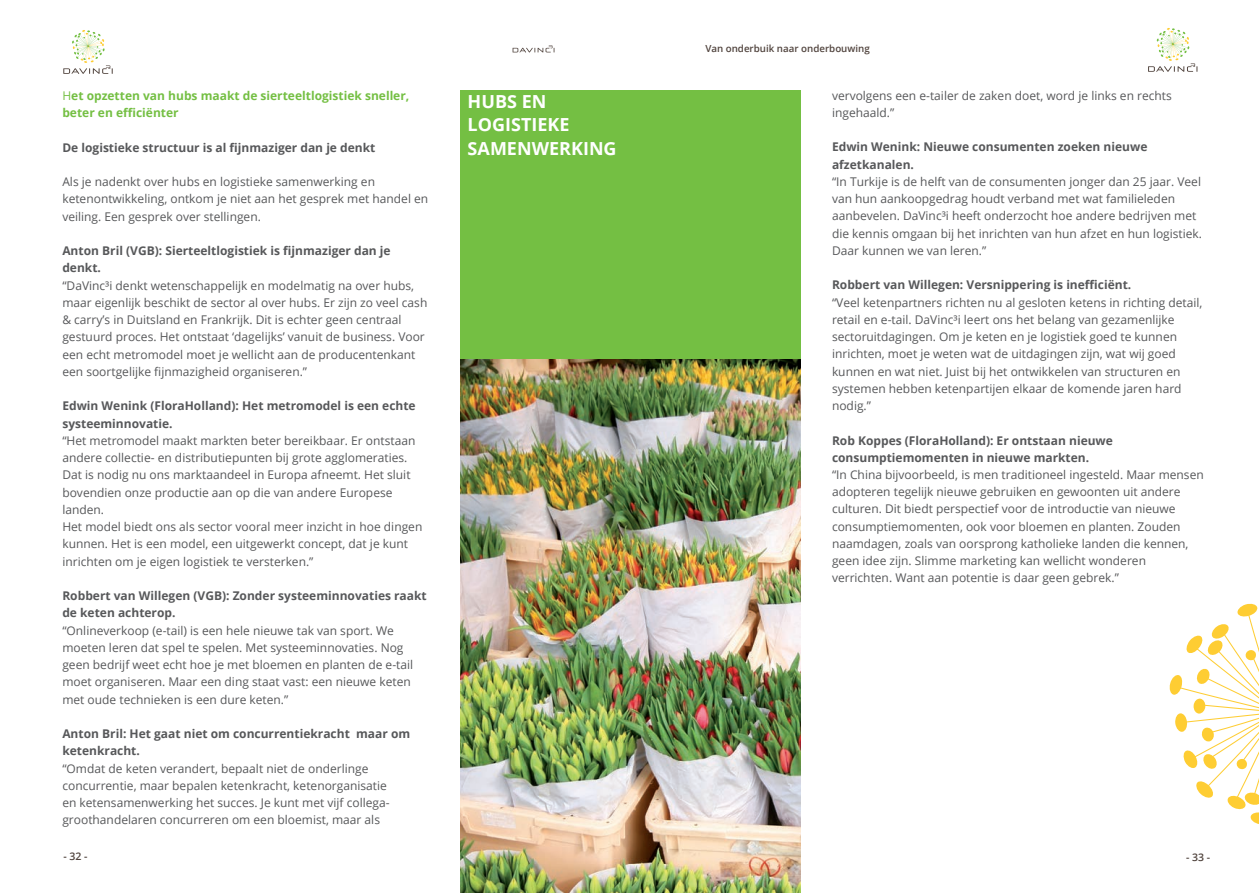
<style>
.page{position:relative;width:1259px;height:893px;background:#fff}
.page>*{position:absolute;margin:0;border:0;box-sizing:border-box;transform-origin:0 0}
.t1{font:700 18px/23.4px "Open Sans";color:#fff}
.t2{font:12px/17.2px "Open Sans";color:#57585a}
.t3{font:700 12px/17.2px "Open Sans";color:#57585a}
.t4{font:700 12px/17.2px "Open Sans";color:#74bf43}
.t5{font:600 10.5px "Open Sans";color:#50433d}
.t6{font:600 9.75px "Open Sans";color:#50433d}
.s1{font-weight:400}
</style>
<div class="page">
<svg style="left:63px;top:30px;width:50px;height:44px"></svg>
<svg style="left:512px;top:45px;width:42px;height:8px"></svg>
<svg style="left:1148px;top:28px;width:49px;height:44px"></svg>
<img style="left:460px;top:359px;width:340px;height:534px">
<div style="left:460px;top:91px;width:340px;height:268px;background:#74bf43"></div>
<svg style="left:1169px;top:603px;width:90px;height:221px"></svg>
<p class="t4" style="left:62px;top:87px;width:348px"><span class="s1">H</span>et opzetten van hubs maakt de sierteeltlogistiek sneller, beter en efficiënter</p>
<p class="t3" style="left:62px;top:138px;width:314px">De logistieke structuur is al fijnmaziger dan je denkt</p>
<p class="t2" style="left:62px;top:173px;width:367px">Als je nadenkt over hubs en logistieke samenwerking en ketenontwikkeling, ontkom je niet aan het gesprek met handel en veiling. Een gesprek over stellingen.</p>
<p class="t3" style="left:62px;top:242px;width:330px">Anton Bril (VGB): Sierteeltlogistiek is fijnmaziger dan je denkt.</p>
<p class="t2" style="left:62px;top:276px;width:366px">“DaVinc³i denkt wetenschappelijk en modelmatig na over hubs, maar eigenlijk beschikt de sector al over hubs. Er zijn zo veel cash &amp; carry’s in Duitsland en Frankrijk. Dit is echter geen centraal gestuurd proces. Het ontstaat ‘dagelijks’ vanuit de business. Voor een echt metromodel moet je wellicht aan de producentenkant een soortgelijke fijnmazigheid organiseren.”</p>
<p class="t3" style="left:62px;top:397px;width:355px">Edwin Wenink (FloraHolland): Het metromodel is een echte systeeminnovatie.</p>
<p class="t2" style="left:62px;top:432px;width:361px">“Het metromodel maakt markten beter bereikbaar. Er ontstaan andere collectie- en distributiepunten bij grote agglomeraties.<br>Dat is nodig nu ons marktaandeel in Europa afneemt. Het sluit bovendien onze productie aan op die van andere Europese landen.<br>Het model biedt ons als sector vooral meer inzicht in hoe dingen kunnen. Het is een model, een uitgewerkt concept, dat je kunt inrichten om je eigen logistiek te versterken.”</p>
<p class="t3" style="left:62px;top:587px;width:366px">Robbert van Willegen (VGB): Zonder systeeminnovaties raakt de keten achterop.</p>
<p class="t2" style="left:62px;top:621px;width:352px">“Onlineverkoop (e-tail) is een hele nieuwe tak van sport. We moeten leren dat spel te spelen. Met systeeminnovaties. Nog geen bedrijf weet echt hoe je met bloemen en planten de e-tail moet organiseren. Maar een ding staat vast: een nieuwe keten met oude technieken is een dure keten.”</p>
<p class="t3" style="left:62px;top:725px;width:349px">Anton Bril: Het gaat niet om concurrentiekracht maar om ketenkracht.</p>
<p class="t2" style="left:62px;top:759px;width:329px">“Omdat de keten verandert, bepaalt niet de onderlinge concurrentie, maar bepalen ketenkracht, ketenorganisatie en ketensamenwerking het succes. Je kunt met vijf collega&shy;groothandelaren concurreren om een bloemist, maar als</p>
<h1 class="t1" style="left:468px;top:89px;width:150px">HUBS EN<br>LOGISTIEKE<br>SAMENWERKING</h1>
<p class="t6" style="left:705px;top:42px;width:166px">Van onderbuik naar onderbouwing</p>
<p class="t2" style="left:832px;top:86px;width:341px">vervolgens een e-tailer de zaken doet, word je links en rechts ingehaald.”</p>
<p class="t3" style="left:832px;top:138px;width:317px">Edwin Wenink: Nieuwe consumenten zoeken nieuwe afzetkanalen.</p>
<p class="t2" style="left:832px;top:172px;width:371px">“In Turkije is de helft van de consumenten jonger dan 25 jaar. Veel van hun aankoopgedrag houdt verband met wat familieleden aanbevelen. DaVinc³i heeft onderzocht hoe andere bedrijven met die kennis omgaan bij het inrichten van hun afzet en hun logistiek.<br>Daar kunnen we van leren.”</p>
<p class="t3" style="left:832px;top:276px;width:301px">Robbert van Willegen: Versnippering is inefficiënt.</p>
<p class="t2" style="left:832px;top:293px;width:372px">“Veel ketenpartners richten nu al gesloten ketens in richting detail, retail en e-tail. DaVinc³i leert ons het belang van gezamenlijke sectoruitdagingen. Om je keten en je logistiek goed te kunnen inrichten, moet je weten wat de uitdagingen zijn, wat wij goed kunnen en wat niet. Juist bij het ontwikkelen van structuren en systemen hebben ketenpartijen elkaar de komende jaren hard nodig.”</p>
<p class="t3" style="left:832px;top:431px;width:282px">Rob Koppes (FloraHolland): Er ontstaan nieuwe consumptiemomenten in nieuwe markten.</p>
<p class="t2" style="left:832px;top:466px;width:373px">“In China bijvoorbeeld, is men traditioneel ingesteld. Maar mensen adopteren tegelijk nieuwe gebruiken en gewoonten uit andere culturen. Dit biedt perspectief voor de introductie van nieuwe consumptiemomenten, ook voor bloemen en planten. Zouden naamdagen, zoals van oorsprong katholieke landen die kennen, geen idee zijn. Slimme marketing kan wellicht wonderen verrichten. Want aan potentie is daar geen gebrek.”</p>
<p class="t5" style="left:63px;top:849px;width:26px">- 32 -</p>
<p class="t5" style="left:1186px;top:850px;width:26px">- 33 -</p>
</div>
